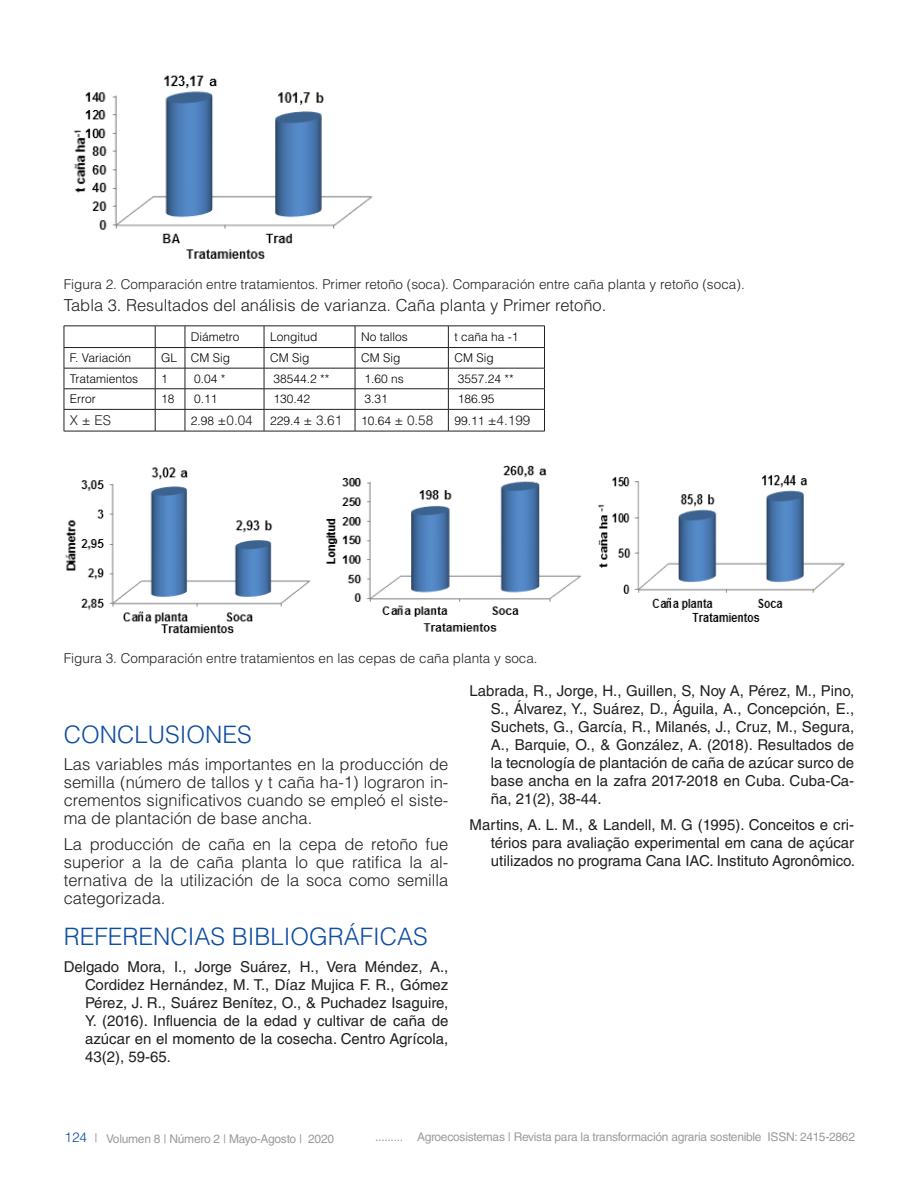
<style>
.page{position:relative;width:918px;height:1188px;background:#fff}
.page>*{position:absolute;margin:0;border:0;box-sizing:border-box;transform-origin:0 0}
.TITULOS_AZUL_-_Copia{font:300 24px "Helvetica LT Std";color:#0d4da1}
.TEXTO{font:300 16.5px/18px "Helvetica LT Std";color:#231f20;text-align:justify}
.TEXTO_BIBLIOGRAFÍA{font:15px/18px "Helvetica LT Std";color:#231f20;text-align:justify}
.pie_de_foto{font:300 13.5px "Helvetica LT Std";color:#231f20}
.textos_tabla{font:300 13.5px "Helvetica LT Std";color:#231f20}
.textos_tabla-2{font:300 12px "Helvetica LT Std";color:#000}
.t1{font:12px "Helvetica LT Std";letter-spacing:-.02em;color:#999b9e}
.s1{font-size:12px;color:#000}
.s2{font-size:13.5px;color:#231f20}
.s3{color:#221e1f}
.s4{font-weight:300;font-size:13.5px;color:#0d4da1}
</style>
<div class="page">
<img style="left:73px;top:75px;width:300px;height:184px">
<hr style="left:64px;top:326px;width:91px;height:1px;background:#231f20">
<hr style="left:155px;top:326px;width:30px;height:1px;background:#231f20">
<hr style="left:185px;top:326px;width:79px;height:1px;background:#231f20">
<hr style="left:264px;top:326px;width:91px;height:1px;background:#231f20">
<hr style="left:355px;top:326px;width:93px;height:1px;background:#231f20">
<hr style="left:448px;top:326px;width:97px;height:1px;background:#231f20">
<hr style="left:64px;top:347px;width:91px;height:1px;background:#231f20">
<hr style="left:155px;top:347px;width:30px;height:1px;background:#231f20">
<hr style="left:185px;top:347px;width:79px;height:1px;background:#231f20">
<hr style="left:264px;top:347px;width:91px;height:1px;background:#231f20">
<hr style="left:355px;top:347px;width:93px;height:1px;background:#231f20">
<hr style="left:448px;top:347px;width:97px;height:1px;background:#231f20">
<hr style="left:64px;top:368px;width:91px;height:1px;background:#231f20">
<hr style="left:155px;top:368px;width:30px;height:1px;background:#231f20">
<hr style="left:185px;top:368px;width:79px;height:1px;background:#231f20">
<hr style="left:264px;top:368px;width:91px;height:1px;background:#231f20">
<hr style="left:355px;top:368px;width:93px;height:1px;background:#231f20">
<hr style="left:448px;top:368px;width:97px;height:1px;background:#231f20">
<hr style="left:64px;top:389px;width:91px;height:1px;background:#231f20">
<hr style="left:155px;top:389px;width:30px;height:1px;background:#231f20">
<hr style="left:185px;top:389px;width:79px;height:1px;background:#231f20">
<hr style="left:264px;top:389px;width:91px;height:1px;background:#231f20">
<hr style="left:355px;top:389px;width:93px;height:1px;background:#231f20">
<hr style="left:448px;top:389px;width:97px;height:1px;background:#231f20">
<hr style="left:64px;top:409px;width:91px;height:1px;background:#231f20">
<svg style="left:64px;top:326px;width:1px;height:105px"></svg>
<hr style="left:155px;top:409px;width:30px;height:1px;background:#231f20">
<svg style="left:155px;top:326px;width:1px;height:105px"></svg>
<hr style="left:185px;top:409px;width:79px;height:1px;background:#231f20">
<svg style="left:185px;top:326px;width:1px;height:105px"></svg>
<hr style="left:264px;top:409px;width:91px;height:1px;background:#231f20">
<svg style="left:264px;top:326px;width:1px;height:105px"></svg>
<hr style="left:355px;top:409px;width:93px;height:1px;background:#231f20">
<svg style="left:355px;top:326px;width:1px;height:105px"></svg>
<hr style="left:448px;top:409px;width:97px;height:1px;background:#231f20">
<svg style="left:448px;top:326px;width:1px;height:105px"></svg>
<svg style="left:544px;top:327px;width:1px;height:104px"></svg>
<hr style="left:64px;top:431px;width:91px;height:1px;background:#231f20">
<hr style="left:155px;top:431px;width:30px;height:1px;background:#231f20">
<hr style="left:185px;top:431px;width:79px;height:1px;background:#231f20">
<hr style="left:264px;top:431px;width:91px;height:1px;background:#231f20">
<hr style="left:355px;top:431px;width:93px;height:1px;background:#231f20">
<hr style="left:448px;top:431px;width:97px;height:1px;background:#231f20">
<img style="left:65px;top:467px;width:246px;height:167px">
<img style="left:326px;top:465px;width:256px;height:167px">
<img style="left:598px;top:475px;width:247px;height:147px">
<p class="pie_de_foto" style="left:64px;top:276px;width:683px">Figura 2. Comparación entre tratamientos. Primer retoño (soca). Comparación entre caña planta y retoño (soca).</p>
<p class="TEXTO" style="left:64px;top:296px;width:544px">Tabla 3. Resultados del análisis de varianza. Caña planta y Primer retoño.</p>
<p class="textos_tabla-2" style="left:191px;top:329px;width:50px">Diámetro</p>
<p class="textos_tabla-2" style="left:270px;top:329px;width:49px">Longitud</p>
<p class="textos_tabla-2" style="left:361px;top:329px;width:48px">No tallos</p>
<p class="textos_tabla-2" style="left:454px;top:329px;width:66px">t caña ha -1</p>
<p class="textos_tabla-2" style="left:70px;top:350px;width:63px">F. Variación</p>
<p class="textos_tabla-2" style="left:161px;top:350px;width:18px">GL</p>
<p class="textos_tabla-2" style="left:191px;top:350px;width:41px">CM Sig</p>
<p class="textos_tabla-2" style="left:270px;top:350px;width:41px">CM Sig</p>
<p class="textos_tabla-2" style="left:361px;top:350px;width:41px">CM Sig</p>
<p class="textos_tabla-2" style="left:454px;top:350px;width:41px">CM Sig</p>
<p class="textos_tabla-2" style="left:70px;top:371px;width:70px">Tratamientos</p>
<p class="textos_tabla-2" style="left:161px;top:371px;width:8px">1</p>
<p class="textos_tabla-2" style="left:194px;top:371px;width:33px">0.04 *</p>
<p class="textos_tabla-2" style="left:273px;top:371px;width:58px">38544.2 **</p>
<p class="textos_tabla-2" style="left:364px;top:371px;width:41px">1.60 ns</p>
<p class="textos_tabla-2" style="left:458px;top:371px;width:58px">3557.24 **</p>
<p class="textos_tabla-2" style="left:70px;top:392px;width:27px">Error</p>
<p class="textos_tabla-2" style="left:161px;top:392px;width:15px">18</p>
<p class="textos_tabla-2" style="left:194px;top:392px;width:25px">0.11</p>
<p class="textos_tabla-2" style="left:273px;top:392px;width:38px">130.42</p>
<p class="textos_tabla-2" style="left:364px;top:392px;width:25px">3.31</p>
<p class="textos_tabla-2" style="left:458px;top:392px;width:38px">186.95</p>
<p class="textos_tabla" style="left:70px;top:412px;width:43px">X ± ES</p>
<p class="textos_tabla" style="left:191px;top:412px;width:63px"><span class="s1">2.98</span> ±0.04</p>
<p class="textos_tabla-2" style="left:270px;top:413px;width:74px">229.4 <span class="s2">± 3.61</span></p>
<p class="textos_tabla-2" style="left:361px;top:413px;width:74px">10.64 <span class="s2">± 0.58</span></p>
<p class="textos_tabla" style="left:454px;top:412px;width:78px"><span class="s1">99.11</span> ±4.199</p>
<p class="pie_de_foto" style="left:64px;top:650px;width:475px">Figura 3. Comparación entre tratamientos en las cepas de caña planta y soca.</p>
<p class="TITULOS_AZUL_-_Copia" style="left:64px;top:720px;width:189px">CONCLUSIONES</p>
<p class="TEXTO" style="left:64px;top:755px;width:386px">Las variables más importantes en la producción de semilla (número de tallos y t caña ha-1) lograron in&shy;crementos significativos cuando se empleó el siste&shy;ma de plantación de base ancha.</p>
<p class="TEXTO" style="left:64px;top:835px;width:386px">La producción de caña en la cepa de retoño fue superior a la de caña planta lo que ratifica la al&shy;ternativa de la utilización de la soca como semilla categorizada.</p>
<p class="TITULOS_AZUL_-_Copia" style="left:64px;top:922px;width:366px">REFERENCIAS BIBLIOGRÁFICAS</p>
<p class="TEXTO_BIBLIOGRAFÍA" style="left:85px;top:958px;width:365px;text-indent:-21px">Delgado Mora, I., Jorge Suárez, H., Vera Méndez, A., Cordidez Hernández, M. T., Díaz Mujica F. R., Gómez Pérez, J. R., Suárez Benítez, O., &amp; Puchadez Isaguire, Y. (2016). Influencia <span class="s3">de la edad y cultivar de caña de azúcar en el momento de la cosecha</span>. Centro Agrícola, 43(2), 59-65.</p>
<p class="TEXTO_BIBLIOGRAFÍA" style="left:491px;top:682px;width:365px;text-indent:-21px">Labrada, R., Jorge, H., Guillen, S, Noy A, Pérez, M., Pino, S., Álvarez, Y., Suárez, D., Águila, A., Concepción, E., Suchets, G., García, R., Milanés, J., Cruz, M., Segura, A., Barquie, O., &amp; González, A. (2018). Resultados de la tecnología de plantación de caña de azúcar surco de base ancha en la zafra 2017-2018 en Cuba. Cuba-Ca&shy;ña, 21(2), 38-44.</p>
<p class="TEXTO_BIBLIOGRAFÍA" style="left:491px;top:816px;width:366px;text-indent:-21px">Martins, A. L. M., &amp; Landell, M. G (1995). Conceitos e cri&shy;térios para avaliação experimental em cana de açúcar utilizados no programa Cana IAC. Instituto Agronômico.</p>
<p class="t1" style="left:65px;top:1132px;width:271px"><span class="s4">124</span> | Volumen 8 | Número 2 | Mayo-Agosto | 2020</p>
<p class="t1" style="left:375px;top:1130px;width:481px">......... Agroecosistemas | Revista para la transformación agraria sostenible ISSN: 2415-2862</p>
</div>
